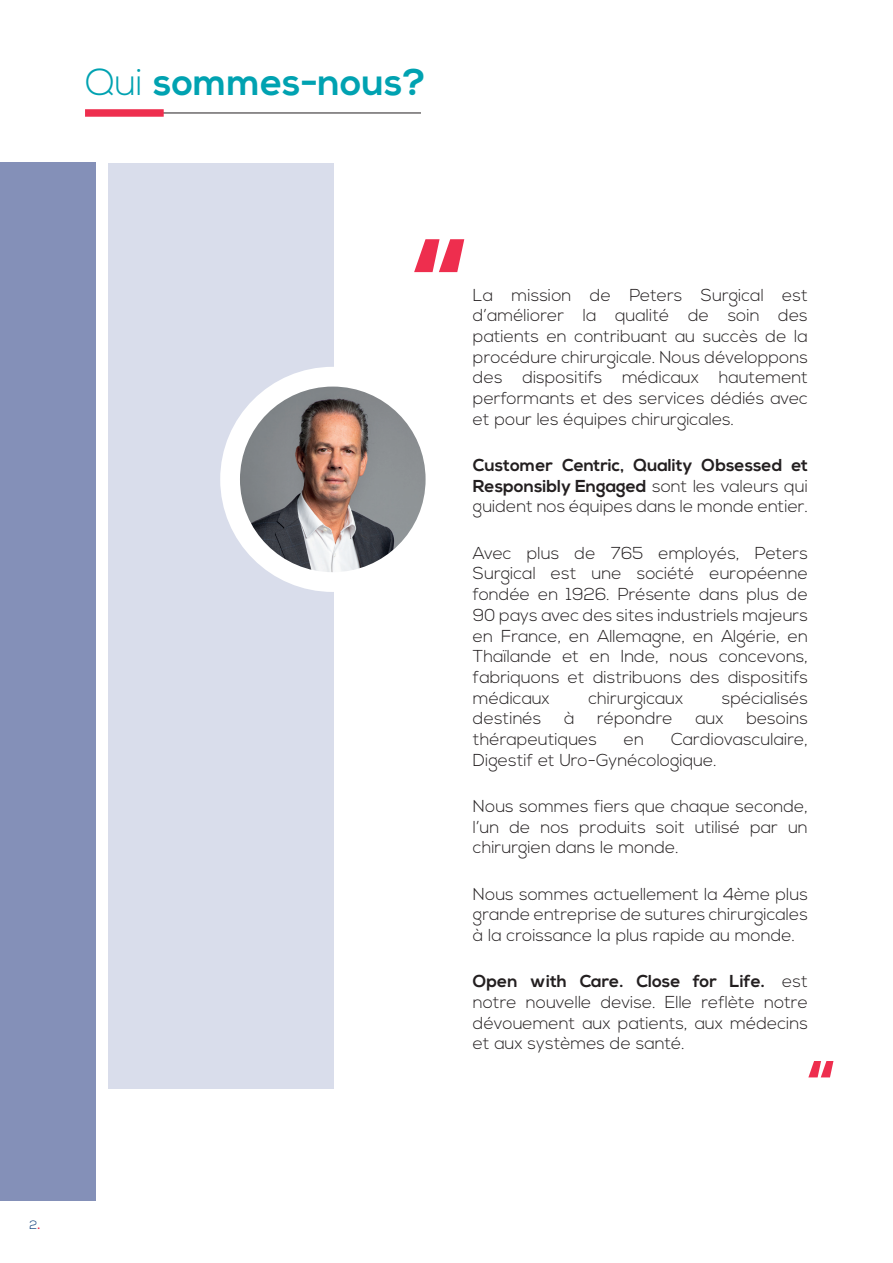
<style>
.page{position:relative;width:893px;height:1263px;background:#fff}
.page>*{position:absolute;margin:0;border:0;box-sizing:border-box;transform-origin:0 0}
.t1{font:700 146.25px "Nexa";color:#ee2e4e}
.t2{font:700 73.2px "Nexa";color:#ee2e4e}
.t3{font:700 37.5px "Nexa";color:#00a2b1}
.t4{font:300 17.25px/20.7px "Nexa";color:#231f20;text-align:justify}
.t5{font:300 12px "Nexa";color:#013374}
.s1{font-weight:300}
.s2{font-weight:700;color:#ee2e4e}
.s3{font-weight:700}
</style>
<div class="page">
<div style="left:108px;top:163px;width:226px;height:926px;background:#d9ddeb"></div>
<div style="left:0;top:162px;width:96px;height:1038px;background:#8490b8"></div>
<div style="left:220px;top:367px;width:225px;height:225px;background:#fff;border-radius:50%"></div>
<img style="left:240px;top:387px;width:186px;height:185px;border-radius:93px">
<hr style="left:148px;top:113px;width:273px;height:1px;background:#231f20">
<div style="left:85px;top:109px;width:79px;height:8px;background:#ee2e4e"></div>
<p class="t3" style="left:85px;top:60px;width:342px"><span class="s1">Qui</span> sommes-nous?</p>
<p class="t5" style="left:30px;top:1218px;width:12px">2<span class="s2">.</span></p>
<p class="t1" style="left:413px;top:207px;width:57px">“</p>
<p class="t4" style="left:473px;top:285px;width:336px">La mission de Peters Surgical est d’améliorer la qualité de soin des patients en contribuant au succès de la procédure chirurgicale. Nous développons des dispositifs médicaux hautement performants et des services dédiés avec et pour les équipes chirurgicales.</p>
<p class="t4" style="left:473px;top:456px;width:336px"><span class="s3">Customer Centric, Quality Obsessed et Responsibly Engaged</span> sont les valeurs qui guident nos équipes dans le monde entier.</p>
<p class="t4" style="left:473px;top:543px;width:336px">Avec plus de 765 employés, Peters Surgical est une société européenne fondée en 1926. Présente dans plus de 90 pays avec des sites industriels majeurs en France, en Allemagne, en Algérie, en Thaïlande et en Inde, nous concevons, fabriquons et distribuons des dispositifs médicaux</p>
<p class="t4" style="left:588px;top:688px;width:96px">chirurgicaux</p>
<p class="t4" style="left:722px;top:688px;width:87px">spécialisés</p>
<p class="t4" style="left:473px;top:709px;width:70px">destinés</p>
<p class="t4" style="left:564px;top:709px;width:12px">à</p>
<p class="t4" style="left:597px;top:709px;width:77px">répondre</p>
<p class="t4" style="left:695px;top:709px;width:30px">aux</p>
<p class="t4" style="left:746px;top:709px;width:63px">besoins</p>
<p class="t4" style="left:473px;top:729px;width:126px">thérapeutiques</p>
<p class="t4" style="left:624px;top:729px;width:22px">en</p>
<p class="t4" style="left:473px;top:729px;width:336px;text-indent:198px">Cardiovasculaire,<br>Digestif et Uro-Gynécologique.</p>
<p class="t4" style="left:473px;top:796px;width:336px">Nous sommes fiers que chaque seconde, l’un de nos produits soit utilisé par un chirurgien dans le monde.</p>
<p class="t4" style="left:473px;top:884px;width:336px">Nous sommes actuellement la 4ème plus grande entreprise de sutures chirurgicales à la croissance la plus rapide au monde.</p>
<p class="t4" style="left:473px;top:972px;width:336px"><span class="s3">Open with Care. Close for Life.</span> est notre nouvelle devise. Elle reflète notre dévouement aux patients, aux médecins et aux systèmes de santé.</p>
<p class="t2" style="left:808px;top:1044px;width:29px">“</p>
</div>
